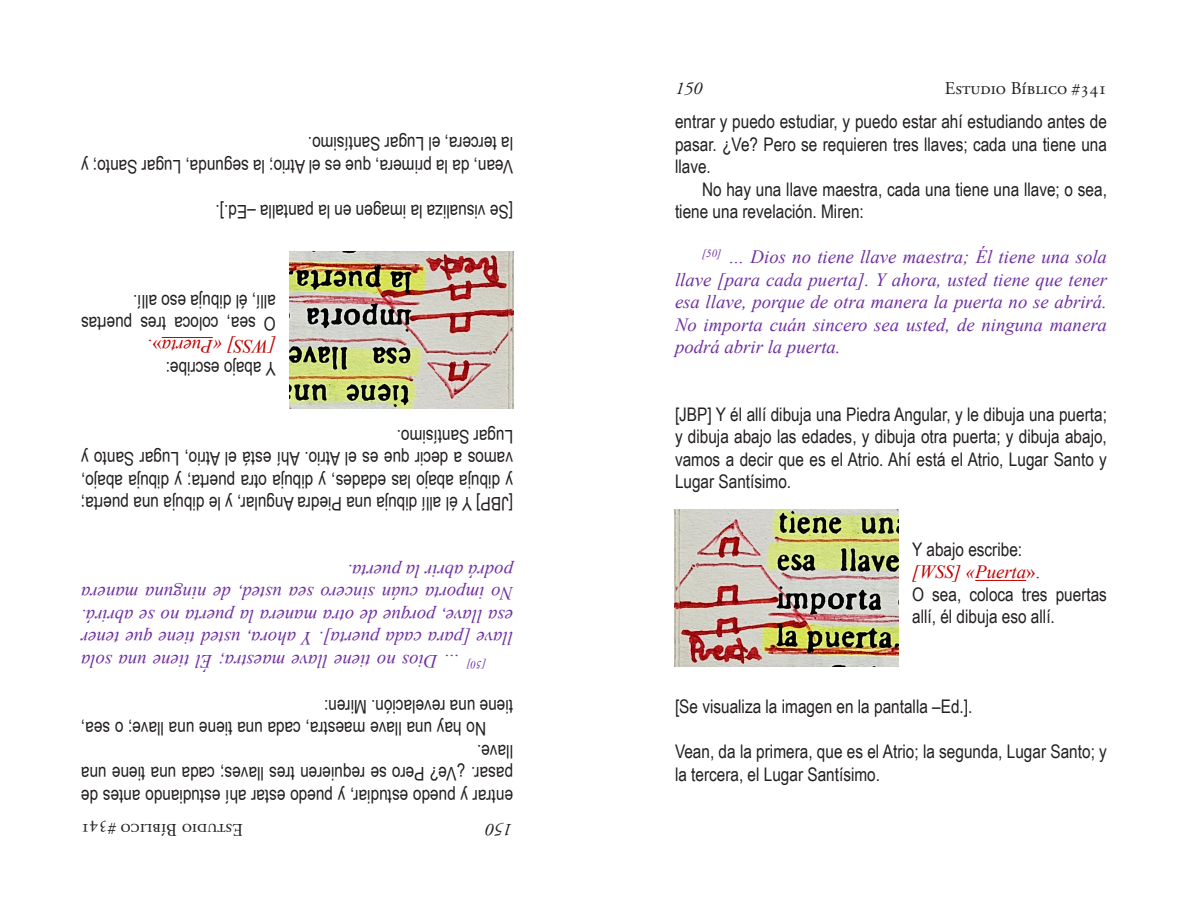
<style>
.page{position:relative;width:1188px;height:918px;background:#fff}
.page>*{position:absolute;margin:0;border:0;box-sizing:border-box;transform-origin:0 0}
.t1{font:18.75px/22.5px "Arial Narrow";color:#231f20}
.t2{font:italic 18.75px/22.5px "Times New Roman";color:#7030a0;text-align:justify}
.t3{font:italic 18.75px "Times New Roman";color:#c00000}
.t4{font:18px "Adobe Garamond Pro";color:#231f20}
.t5{font:italic 18px "Adobe Garamond Pro";color:#231f20}
.s1{font-style:normal}
</style>
<div class="page">
<hr style="left:162px;top:337px;width:51px;height:1px;background:#c00000">
<img style="left:289px;top:251px;width:224px;height:157px">
<hr style="left:975px;top:580px;width:51px;height:1px;background:#c00000">
<img style="left:675px;top:510px;width:224px;height:157px">
<p class="t1" style="left:513px;top:178px;width:433px;rotate:-180deg">Vean, da la primera, que es el Atrio; la segunda, Lugar Santo; y la tercera, el Lugar Santísimo.</p>
<p class="t1" style="left:513px;top:223px;width:299px;rotate:-180deg">[Se visualiza la imagen en la pantalla –Ed.].</p>
<p class="t1" style="left:276px;top:336px;width:196px;rotate:-180deg">O sea, coloca tres puertas allí, él dibuja eso allí.</p>
<p class="t3" style="left:276px;top:359px;width:130px;rotate:-180deg">[WSS] «Puerta<span class="s1">».</span></p>
<p class="t1" style="left:276px;top:381px;width:111px;rotate:-180deg">Y abajo escribe:</p>
<p class="t1" style="left:513px;top:516px;width:433px;text-align:justify;rotate:-180deg">[JBP] Y él allí dibuja una Piedra Angular, y le dibuja una puerta; y dibuja abajo las edades, y dibuja otra puerta; y dibuja abajo, vamos a decir que es el Atrio. Ahí está el Atrio, Lugar Santo y Lugar Santísimo.</p>
<p class="t2" style="left:513px;top:673px;width:434px;text-indent:27px;rotate:-180deg"><sup>[50]</sup> … Dios no tiene llave maestra; Él tiene una sola llave [para cada puerta]. Y ahora, usted tiene que tener esa llave, porque de otra manera la puerta no se abrirá.<br>No importa cuán sincero sea usted, de ninguna manera podrá abrir la puerta.</p>
<p class="t1" style="left:513px;top:741px;width:433px;text-indent:27px;rotate:-180deg">No hay una llave maestra, cada una tiene una llave; o sea, tiene una revelación. Miren:</p>
<p class="t1" style="left:513px;top:808px;width:433px;text-align:justify;rotate:-180deg">entrar y puedo estudiar, y puedo estar ahí estudiando antes de pasar. ¿Ve? Pero se requieren tres llaves; cada una tiene una llave.</p>
<p class="t4" style="left:243px;top:840px;width:164px;rotate:-180deg">Estudio Bíblico #341</p>
<p class="t5" style="left:513px;top:840px;width:28px;rotate:-180deg">150</p>
<p class="t5" style="left:675px;top:78px;width:28px">150</p>
<p class="t4" style="left:945px;top:78px;width:164px">Estudio Bíblico #341</p>
<p class="t1" style="left:675px;top:110px;width:433px;text-align:justify">entrar y puedo estudiar, y puedo estar ahí estudiando antes de pasar. ¿Ve? Pero se requieren tres llaves; cada una tiene una llave.</p>
<p class="t1" style="left:675px;top:177px;width:433px;text-indent:27px">No hay una llave maestra, cada una tiene una llave; o sea, tiene una revelación. Miren:</p>
<p class="t2" style="left:675px;top:245px;width:434px;text-indent:27px"><sup>[50]</sup> … Dios no tiene llave maestra; Él tiene una sola llave [para cada puerta]. Y ahora, usted tiene que tener esa llave, porque de otra manera la puerta no se abrirá.<br>No importa cuán sincero sea usted, de ninguna manera podrá abrir la puerta.</p>
<p class="t1" style="left:675px;top:402px;width:433px;text-align:justify">[JBP] Y él allí dibuja una Piedra Angular, y le dibuja una puerta; y dibuja abajo las edades, y dibuja otra puerta; y dibuja abajo, vamos a decir que es el Atrio. Ahí está el Atrio, Lugar Santo y Lugar Santísimo.</p>
<p class="t1" style="left:912px;top:537px;width:111px">Y abajo escribe:</p>
<p class="t3" style="left:912px;top:559px;width:130px">[WSS] «Puerta<span class="s1">».</span></p>
<p class="t1" style="left:912px;top:582px;width:196px">O sea, coloca tres puertas allí, él dibuja eso allí.</p>
<p class="t1" style="left:675px;top:695px;width:299px">[Se visualiza la imagen en la pantalla –Ed.].</p>
<p class="t1" style="left:675px;top:740px;width:433px">Vean, da la primera, que es el Atrio; la segunda, Lugar Santo; y la tercera, el Lugar Santísimo.</p>
</div>
